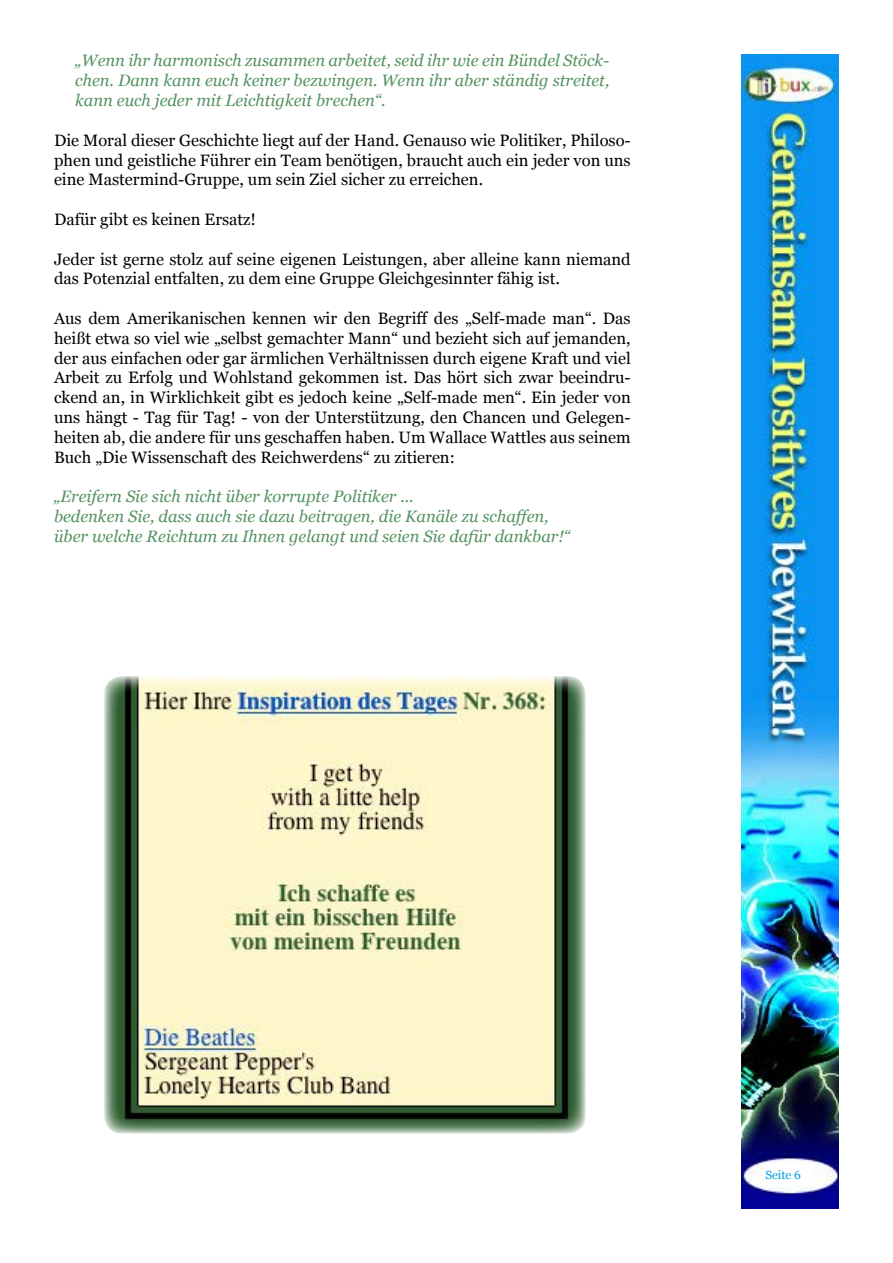
<style>
.page{position:relative;width:893px;height:1263px;background:#fff}
.page>*{position:absolute;margin:0;border:0;box-sizing:border-box;transform-origin:0 0}
.t1{font:16.5px/19.8px "Georgia";color:#000;text-align:justify}
.t2{font:italic 16.5px/19.8px "Georgia";color:#549361;text-align:justify}
.t3{font:12px "Georgia";color:#009ee0}
</style>
<div class="page">
<img style="left:741px;top:54px;width:98px;height:1155px">
<img style="left:104px;top:676px;width:482px;height:458px">
<p class="t2" style="left:75px;top:50px;width:536px">„Wenn ihr harmonisch zusammen arbeitet, seid ihr wie ein Bündel Stöck&shy;chen. Dann kann euch keiner bezwingen. Wenn ihr aber ständig streitet, kann euch jeder mit Leichtigkeit brechen“.</p>
<p class="t1" style="left:54px;top:129px;width:578px">Die Moral dieser Geschichte liegt auf der Hand. Genauso wie Politiker, Philoso&shy;phen und geistliche Führer ein Team benötigen, braucht auch ein jeder von uns eine Mastermind-Gruppe, um sein Ziel sicher zu erreichen.</p>
<p class="t1" style="left:54px;top:209px;width:204px">Dafür gibt es keinen Ersatz!</p>
<p class="t1" style="left:54px;top:248px;width:578px">Jeder ist gerne stolz auf seine eigenen Leistungen, aber alleine kann niemand das Potenzial entfalten, zu dem eine Gruppe Gleichgesinnter fähig ist.</p>
<p class="t1" style="left:54px;top:308px;width:578px">Aus dem Amerikanischen kennen wir den Begriff des „Self-made man“. Das heißt etwa so viel wie „selbst gemachter Mann“ und bezieht sich auf jemanden, der aus einfachen oder gar ärmlichen Verhältnissen durch eigene Kraft und viel Arbeit zu Erfolg und Wohlstand gekommen ist. Das hört sich zwar beeindru&shy;ckend an, in Wirklichkeit gibt es jedoch keine „Self-made men“. Ein jeder von uns hängt - Tag für Tag! - von der Unterstützung, den Chancen und Gelegen&shy;heiten ab, die andere für uns geschaffen haben. Um Wallace Wattles aus seinem Buch „Die Wissenschaft des Reichwerdens“ zu zitieren:</p>
<p class="t2" style="left:54px;top:486px;width:518px;text-align:left">„Ereifern Sie sich nicht über korrupte Politiker ...<br>bedenken Sie, dass auch sie dazu beitragen, die Kanäle zu schaffen, über welche Reichtum zu Ihnen gelangt und seien Sie dafür dankbar!“</p>
<p class="t3" style="left:765px;top:1165px;width:37px">Seite 6</p>
</div>
